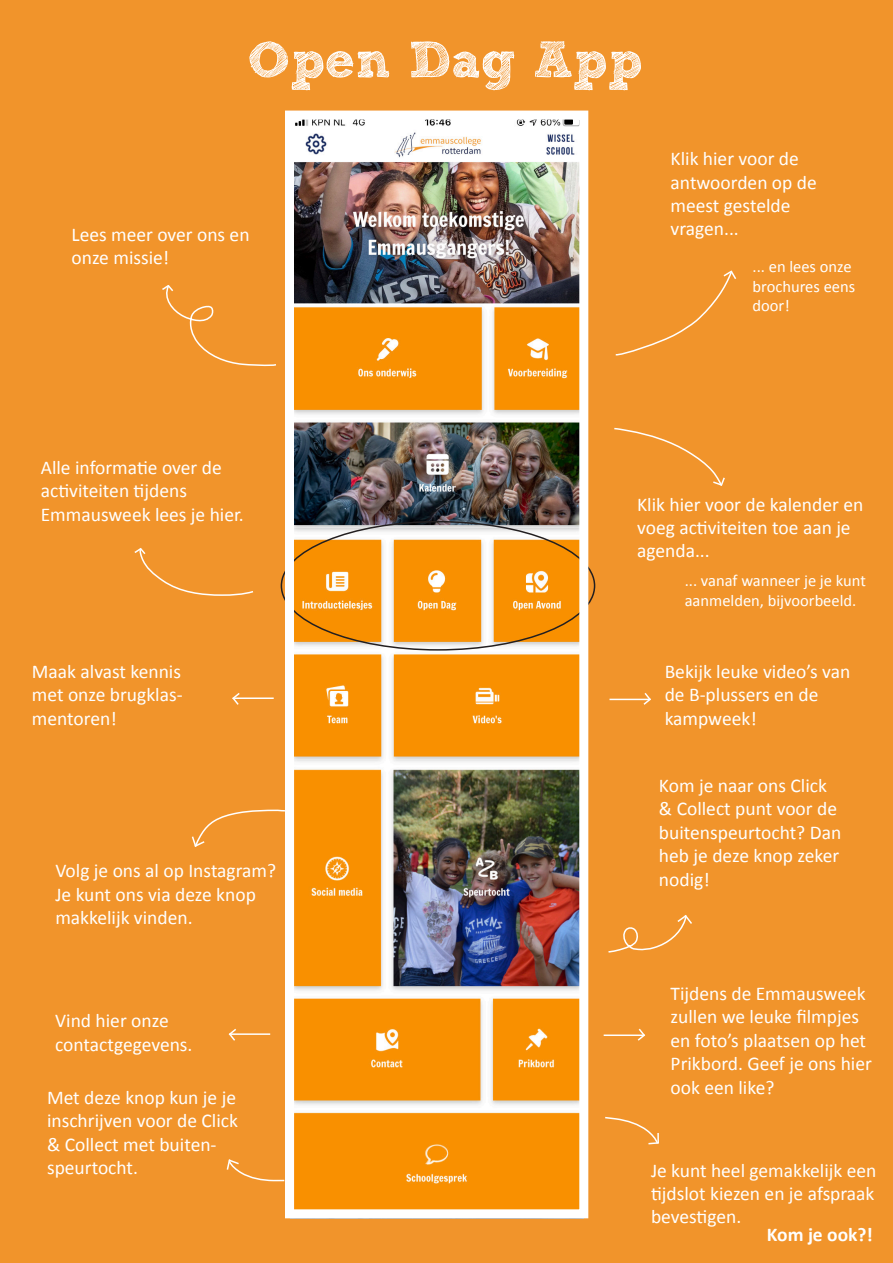
<style>
.page{position:relative;width:893px;height:1263px;background:#f1942b}
.page>*{position:absolute;margin:0;border:0;box-sizing:border-box;transform-origin:0 0}
.t1{font:51px "Sketch Rockwell";color:#fff}
.t2{font:19.5px/23.4px "Calibri";color:#fff}
.t3{font:700 19.5px "Calibri";color:#fff}
.t4{font:16.5px/19.8px "Calibri";color:#fff}
</style>
<div class="page">
<svg style="left:226px;top:1159px;width:59px;height:23px"></svg>
<svg style="left:605px;top:1116px;width:54px;height:29px"></svg>
<svg style="left:162px;top:285px;width:114px;height:81px"></svg>
<svg style="left:615px;top:270px;width:122px;height:86px"></svg>
<svg style="left:614px;top:427px;width:111px;height:59px"></svg>
<svg style="left:134px;top:548px;width:120px;height:48px"></svg>
<hr style="left:234px;top:697px;width:40px;height:2px;background:#fff">
<svg style="left:232px;top:693px;width:9px;height:12px"></svg>
<hr style="left:609px;top:699px;width:40px;height:1px;background:#fff">
<svg style="left:642px;top:693px;width:9px;height:12px"></svg>
<svg style="left:191px;top:809px;width:94px;height:38px"></svg>
<hr style="left:231px;top:1033px;width:39px;height:2px;background:#fff">
<svg style="left:228px;top:1028px;width:10px;height:13px"></svg>
<hr style="left:604px;top:1034px;width:39px;height:2px;background:#fff">
<svg style="left:636px;top:1028px;width:10px;height:13px"></svg>
<svg style="left:608px;top:915px;width:84px;height:38px"></svg>
<img style="left:295px;top:121px;width:283px;height:407px">
<img style="left:295px;top:528px;width:283px;height:232px">
<img style="left:295px;top:760px;width:283px;height:448px">
<div style="left:285px;top:111px;width:303px;height:1107px;border:9px solid #fff"></div>
<p class="t1" style="left:248px;top:32px;width:396px">Open Dag App</p>
<p class="t2" style="left:72px;top:222px;width:180px">Lees meer over ons en onze missie!</p>
<p class="t2" style="left:671px;top:146px;width:130px">Klik hier voor de</p>
<p class="t2" style="left:671px;top:169px;width:148px">antwoorden op de meest gestelde</p>
<p class="t2" style="left:671px;top:216px;width:70px">vragen...</p>
<p class="t4" style="left:753px;top:256px;width:100px">... en lees onze</p>
<p class="t4" style="left:753px;top:275px;width:104px">brochures eens door!</p>
<p class="t2" style="left:41px;top:455px;width:182px">Alle informatie over de activiteiten tijdens</p>
<p class="t2" style="left:41px;top:502px;width:205px">Emmausweek lees je hier.</p>
<p class="t2" style="left:32px;top:659px;width:151px">Maak alvast kennis</p>
<p class="t2" style="left:32px;top:682px;width:152px">met onze brugklas-</p>
<p class="t2" style="left:32px;top:706px;width:86px">mentoren!</p>
<p class="t2" style="left:55px;top:858px;width:222px">Volg je ons al op Instagram?<br>Je kunt ons via deze knop makkelijk vinden.</p>
<p class="t2" style="left:55px;top:1008px;width:115px">Vind hier onze</p>
<p class="t2" style="left:55px;top:1032px;width:139px">contactgegevens.</p>
<p class="t2" style="left:47px;top:1085px;width:192px">Met deze knop kun je je inschrijven voor de Click &amp; Collect met buiten&shy;speurtocht.</p>
<p class="t2" style="left:637px;top:491px;width:228px">Klik hier voor de kalender en voeg activiteiten toe aan je agenda...</p>
<p class="t4" style="left:685px;top:570px;width:183px">... vanaf wanneer je je kunt aanmelden, bijvoorbeeld.</p>
<p class="t2" style="left:665px;top:659px;width:187px">Bekijk leuke video’s van de B-plussers en de kampweek!</p>
<p class="t2" style="left:659px;top:773px;width:184px">Kom je naar ons Click &amp; Collect punt voor de buitenspeurtocht? Dan heb je deze knop zeker nodig!</p>
<p class="t2" style="left:671px;top:981px;width:203px">Tijdens de Emmausweek zullen we leuke filmpjes en foto’s plaatsen op het<br>Prikbord. Geef je ons hier ook een like?</p>
<p class="t2" style="left:651px;top:1157px;width:227px;text-align:justify">Je kunt heel gemakkelijk een tijdslot kiezen en je afspraak bevestigen.</p>
<p class="t3" style="left:767px;top:1220px;width:108px">Kom je ook?!</p>
</div>
